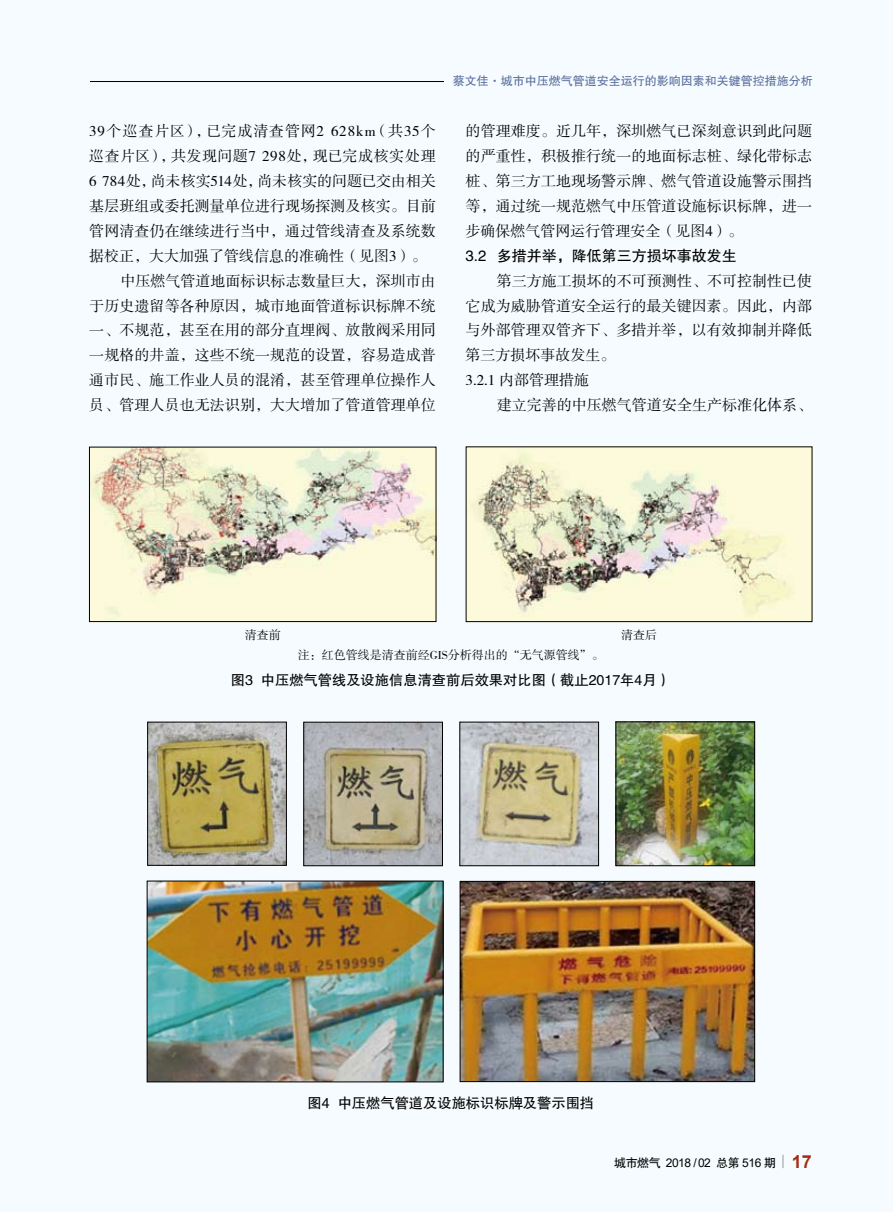
<style>
.page{position:relative;width:893px;height:1212px;background:#f5fbfe}
.page>*{position:absolute;margin:0;border:0;box-sizing:border-box;transform-origin:0 0}
.t1{font:15px/24.9px "FZSSJW GB1 0";letter-spacing:.005em;color:#000;text-align:justify}
.t2{font:15px "FZSSJW GB1 0";letter-spacing:.06em;color:#000}
.t3{font:15px "FZSSJW GB1 0";letter-spacing:.035em;color:#000}
.t4{font:15px "FZHTJW GB1 0";color:#000}
.t5{font:14.25px "FZHTJW GB1 0";color:#000}
.t6{font:12px "FZSSJW GB1 0";color:#000}
.t7{font:12px "FZHTJW GB1 0";color:#596e9e}
.t8{font:12px "Arial";letter-spacing:-.04em;color:#000}
.s1{font-family:"FZHTJW GB1 0"}
.s2{font-weight:700;font-size:18px;color:#a62e14}
</style>
<div class="page">
<svg style="left:782px;top:1155px;width:1px;height:13px"></svg>
<hr style="left:0;top:81px;width:812px;height:1px;background:#000">
<div style="left:0;top:72px;width:89px;height:19px;background:#f5fbfe"></div>
<img style="left:91px;top:449px;width:343px;height:171px">
<div style="left:89px;top:447px;width:347px;height:175px;border:1px solid #000"></div>
<img style="left:468px;top:448px;width:342px;height:172px">
<div style="left:466px;top:446px;width:346px;height:176px;border:1px solid #000"></div>
<img style="left:149px;top:724px;width:136px;height:140px">
<div style="left:147px;top:722px;width:140px;height:144px;border:1px solid #000"></div>
<img style="left:305px;top:724px;width:136px;height:140px">
<div style="left:303px;top:722px;width:140px;height:144px;border:1px solid #000"></div>
<img style="left:461px;top:724px;width:136px;height:140px">
<div style="left:459px;top:722px;width:140px;height:144px;border:1px solid #000"></div>
<img style="left:618px;top:723px;width:135px;height:141px">
<div style="left:616px;top:721px;width:139px;height:145px;border:1px solid #000"></div>
<img style="left:149px;top:883px;width:292px;height:197px">
<div style="left:147px;top:881px;width:296px;height:201px;border:1px solid #000"></div>
<img style="left:462px;top:883px;width:291px;height:197px">
<div style="left:460px;top:881px;width:295px;height:201px;border:1px solid #000"></div>
<div style="left:445px;top:78px;width:391px;height:7px;background:#f5fbfe"></div>
<p class="t2" style="left:89px;top:123px;width:348px">39个巡查片区），已完成清查管网2 628km（共35个</p>
<p class="t3" style="left:89px;top:148px;width:348px">巡查片区），共发现问题7 298处，现已完成核实处理</p>
<p class="t1" style="left:89px;top:169px;width:348px">6 784处，尚未核实514处，尚未核实的问题已交由相关</p>
<p class="t1" style="left:89px;top:194px;width:348px">基层班组或委托测量单位进行现场探测及核实。目前</p>
<p class="t1" style="left:89px;top:219px;width:348px">管网清查仍在继续进行当中，通过管线清查及系统数</p>
<p class="t1" style="left:89px;top:244px;width:339px">据校正，大大加强了管线信息的准确性（见图3）。</p>
<p class="t1" style="left:120px;top:269px;width:317px">中压燃气管道地面标识标志数量巨大，深圳市由</p>
<p class="t1" style="left:89px;top:294px;width:348px">于历史遗留等各种原因，城市地面管道标识标牌不统</p>
<p class="t1" style="left:89px;top:319px;width:348px">一、不规范，甚至在用的部分直埋阀、放散阀采用同</p>
<p class="t1" style="left:89px;top:344px;width:348px">一规格的井盖，这些不统一规范的设置，容易造成普</p>
<p class="t1" style="left:89px;top:368px;width:348px">通市民、施工作业人员的混淆，甚至管理单位操作人</p>
<p class="t1" style="left:89px;top:393px;width:348px">员、管理人员也无法识别，大大增加了管道管理单位</p>
<p class="t7" style="left:453px;top:74px;width:361px">蔡文佳·城市中压燃气管道安全运行的影响因素和关键管控措施分析</p>
<p class="t1" style="left:466px;top:119px;width:348px">的管理难度。近几年，深圳燃气已深刻意识到此问题的严重性，积极推行统一的地面标志桩、绿化带标志桩、第三方工地现场警示牌、燃气管道设施警示围挡等，通过统一规范燃气中压管道设施标识标牌，进一步确保燃气管网运行管理安全（见图4）。</p>
<p class="t4" style="left:466px;top:247px;width:273px">3.2 多措并举，降低第三方损坏事故发生</p>
<p class="t1" style="left:466px;top:269px;width:348px;text-align:left;text-indent:31px">第三方施工损坏的不可预测性、不可控制性已使它成为威胁管道安全运行的最关键因素。因此，内部与外部管理双管齐下、多措并举，以有效抑制并降低第三方损坏事故发生。<br>3.2.1 内部管理措施</p>
<p class="t1" style="left:497px;top:393px;width:317px">建立完善的中压燃气管道安全生产标准化体系、</p>
<p class="t6" style="left:245px;top:629px;width:37px">清查前</p>
<p class="t6" style="left:621px;top:629px;width:37px">清查后</p>
<p class="t5" style="left:231px;top:672px;width:442px">图3 中压燃气管线及设施信息清查前后效果对比图（截止2017年4月）</p>
<p class="t6" style="left:298px;top:648px;width:307px">注：红色管线是清查前经GIS分析得出的“无气源管线”。</p>
<p class="t5" style="left:308px;top:1095px;width:288px">图4 中压燃气管道及设施标识标牌及警示围挡</p>
<p class="t8" style="left:614px;top:1154px;width:199px"><span class="s1">城市燃气</span> 2018 / 02 <span class="s1">总第</span> 516 <span class="s1">期</span> <span class="s2">17</span></p>
</div>
